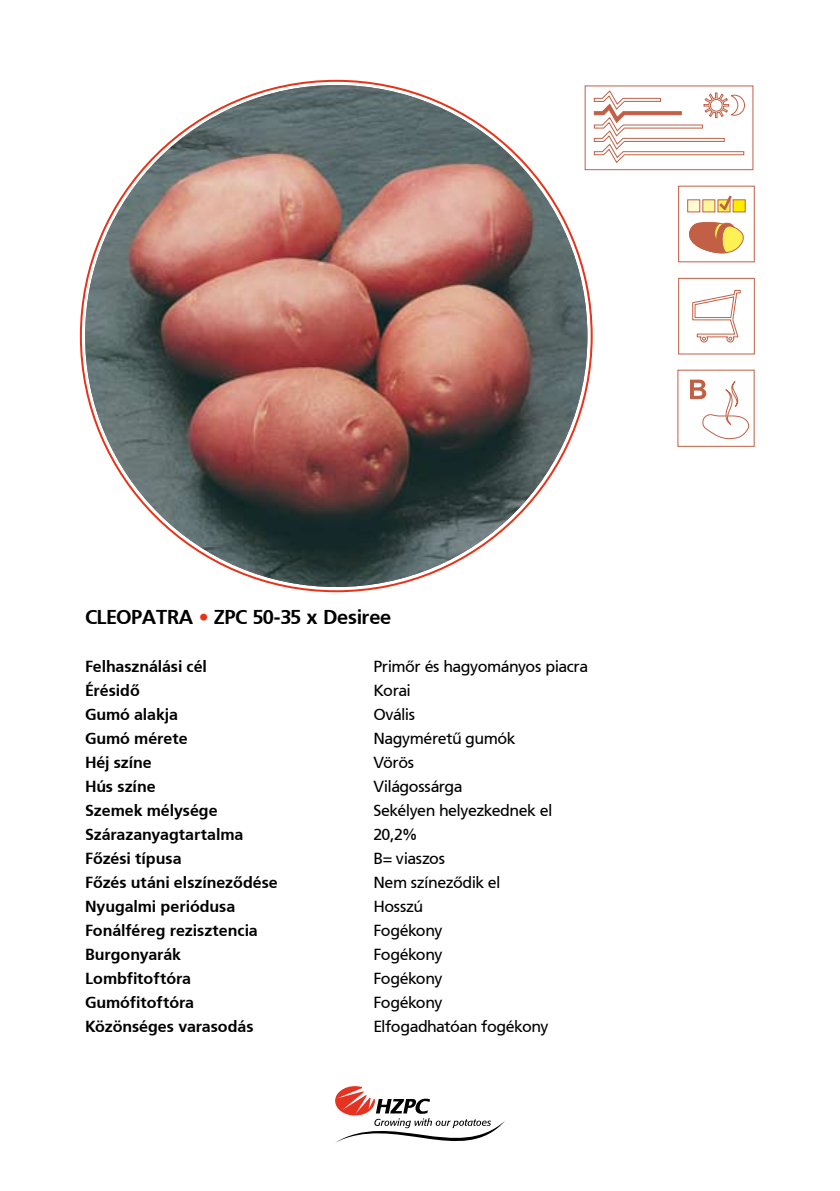
<style>
.page{position:relative;width:840px;height:1191px;background:#fff}
.page>*{position:absolute;margin:0;border:0;box-sizing:border-box;transform-origin:0 0}
.t1{font:700 20px "Frutiger PFL";color:#000}
.t2{font:700 16px "Frutiger PFL";letter-spacing:.02em;color:#000}
.t3{font:16px "Frutiger PFL";letter-spacing:.015em;color:#000}
.s1{color:#e63319}
</style>
<div class="page">
<svg style="left:335px;top:1086px;width:170px;height:57px"></svg>
<img style="left:85px;top:85px;width:502px;height:502px;border-radius:251px">
<div style="left:584px;top:86px;width:168px;height:84px;border:1px solid #c16045"></div>
<svg style="left:593px;top:90px;width:151px;height:73px"></svg>
<svg style="left:689px;top:222px;width:54px;height:32px"></svg>
<div style="left:687px;top:199px;width:12px;height:13px;background:#fffad1;border:1px solid #c16045"></div>
<div style="left:732px;top:199px;width:13px;height:13px;background:#ffed00;border:1px solid #c16045"></div>
<svg style="left:717px;top:199px;width:13px;height:13px"></svg>
<div style="left:702px;top:199px;width:12px;height:13px;background:#fff59a;border:1px solid #c16045"></div>
<div style="left:678px;top:186px;width:76px;height:76px;border:1px solid #c16045"></div>
<svg style="left:718px;top:195px;width:13px;height:15px"></svg>
<div style="left:678px;top:278px;width:76px;height:76px;border:1px solid #c16045"></div>
<svg style="left:692px;top:290px;width:48px;height:52px"></svg>
<svg style="left:690px;top:379px;width:60px;height:61px"></svg>
<p class="t1" style="left:85px;top:605px;width:307px">CLEOPATRA <span class="s1">•</span> ZPC 50-35 x Desiree</p>
<p class="t2" style="left:85px;top:657px;width:123px">Felhasználási cél</p>
<p class="t3" style="left:373px;top:657px;width:215px">Primőr és hagyományos piacra</p>
<p class="t2" style="left:85px;top:681px;width:56px">Érésidő</p>
<p class="t3" style="left:373px;top:681px;width:38px">Korai</p>
<p class="t2" style="left:85px;top:705px;width:94px">Gumó alakja</p>
<p class="t3" style="left:373px;top:705px;width:43px">Ovális</p>
<p class="t2" style="left:85px;top:729px;width:104px">Gumó mérete</p>
<p class="t3" style="left:373px;top:729px;width:143px">Nagyméretű gumók</p>
<p class="t2" style="left:85px;top:753px;width:68px">Héj színe</p>
<p class="t3" style="left:373px;top:753px;width:42px">Vörös</p>
<p class="t2" style="left:85px;top:777px;width:72px">Hús színe</p>
<p class="t3" style="left:373px;top:777px;width:90px">Világossárga</p>
<p class="t2" style="left:85px;top:801px;width:134px">Szemek mélysége</p>
<p class="t3" style="left:373px;top:801px;width:180px">Sekélyen helyezkednek el</p>
<p class="t2" style="left:85px;top:825px;width:159px">Szárazanyagtartalma</p>
<p class="t3" style="left:373px;top:825px;width:44px">20,2%</p>
<p class="t2" style="left:85px;top:849px;width:98px">Főzési típusa</p>
<p class="t3" style="left:373px;top:849px;width:73px">B= viaszos</p>
<p class="t2" style="left:85px;top:873px;width:194px">Főzés utáni elszíneződése</p>
<p class="t3" style="left:373px;top:873px;width:128px">Nem színeződik el</p>
<p class="t2" style="left:85px;top:897px;width:151px">Nyugalmi periódusa</p>
<p class="t3" style="left:373px;top:897px;width:50px">Hosszú</p>
<p class="t2" style="left:85px;top:921px;width:174px">Fonálféreg rezisztencia</p>
<p class="t3" style="left:373px;top:921px;width:70px">Fogékony</p>
<p class="t2" style="left:85px;top:945px;width:97px">Burgonyarák</p>
<p class="t3" style="left:373px;top:945px;width:70px">Fogékony</p>
<p class="t2" style="left:85px;top:969px;width:107px">Lombfitoftóra</p>
<p class="t3" style="left:373px;top:969px;width:70px">Fogékony</p>
<p class="t2" style="left:85px;top:993px;width:110px">Gumófitoftóra</p>
<p class="t3" style="left:373px;top:993px;width:70px">Fogékony</p>
<p class="t2" style="left:85px;top:1017px;width:169px">Közönséges varasodás</p>
<p class="t3" style="left:373px;top:1017px;width:176px">Elfogadhatóan fogékony</p>
</div>
